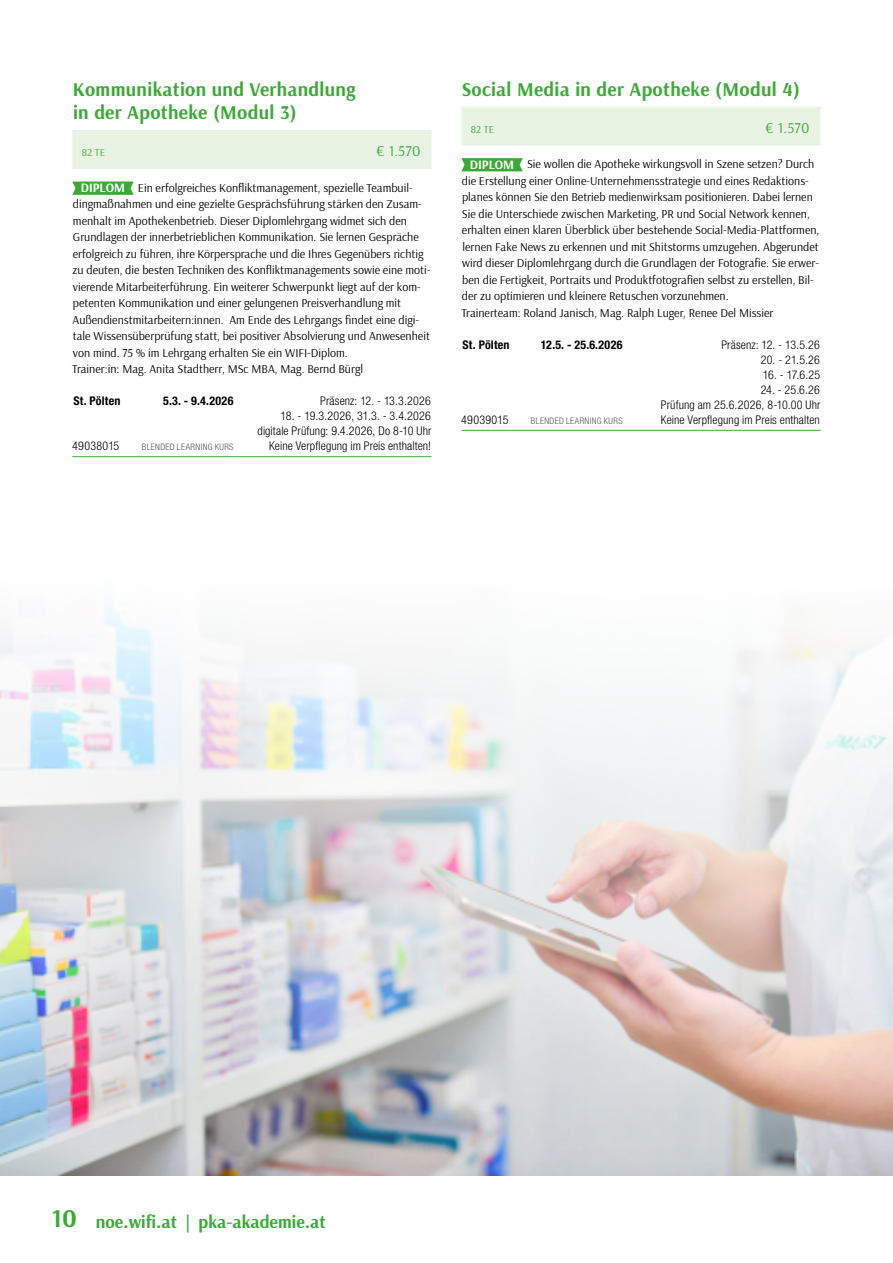
<style>
.page{position:relative;width:893px;height:1263px;background:#fff}
.page>*{position:absolute;margin:0;border:0;box-sizing:border-box;transform-origin:0 0}
.t1{font:700 19.5px/23.4px "Arsenal";letter-spacing:.015em;color:#3aaa35}
.t2{font:700 18px "Arsenal";color:#3aaa35}
.t3{font:15px "Arsenal";letter-spacing:.015em;color:#3aaa35}
.t4{font:12px/16.5px "Arsenal";color:#000}
.t5{font:300 condensed 12px/15px "Helvetica Neue LT Std";letter-spacing:.01em;color:#000;text-align:right}
.t6{font:700 condensed 12px "Helvetica Neue LT Std";letter-spacing:.02em;color:#000}
.t7{font:10.5px "Arsenal";letter-spacing:.015em;color:#3aaa35}
.t8{font:300 condensed 9px "Helvetica Neue LT Std";letter-spacing:.04em;color:#575756}
.s1{font-weight:700;font-size:12.75px;color:#fff}
.s2{font-size:21px;color:#fff}
.s3{font-size:25.5px}
</style>
<div class="page">
<img style="left:0;top:599px;width:893px;height:576px">
<div style="left:72px;top:130px;width:360px;height:39px;background:#e9f3e3"></div>
<svg style="left:72px;top:182px;width:62px;height:13px"></svg>
<hr style="left:72px;top:456px;width:162px;height:1px;background:#3aaa35">
<hr style="left:234px;top:456px;width:198px;height:1px;background:#3aaa35">
<div style="left:461px;top:107px;width:360px;height:39px;background:#e9f3e3"></div>
<svg style="left:461px;top:158px;width:62px;height:13px"></svg>
<hr style="left:461px;top:430px;width:162px;height:1px;background:#3aaa35">
<hr style="left:623px;top:430px;width:198px;height:1px;background:#3aaa35">
<h1 class="t1" style="left:73px;top:77px;width:284px">Kommunikation und Verhandlung in der Apotheke (Modul 3)</h1>
<p class="t7" style="left:82px;top:146px;width:25px">82 TE</p>
<p class="t3" style="left:376px;top:141px;width:46px">€ 1.570</p>
<p class="t4" style="left:72px;top:179px;width:359px;text-indent:9px"><span class="s1">DIPLOM</span> Ein erfolgreiches Konfliktmanagement, spezielle Teambuil&shy;dingmaßnahmen und eine gezielte Gesprächsführung stärken den Zusam&shy;menhalt im Apothekenbetrieb. Dieser Diplomlehrgang widmet sich den Grundlagen der innerbetrieblichen Kommunikation. Sie lernen Gespräche erfolgreich zu führen, ihre Körpersprache und die Ihres Gegenübers richtig zu deuten, die besten Techniken des Konfliktmanagements sowie eine moti&shy;vierende Mitarbeiterführung. Ein weiterer Schwerpunkt liegt auf der kom&shy;petenten Kommunikation und einer gelungenen Preisverhandlung mit Außendienstmitarbeitern:innen. Am Ende des Lehrgangs findet eine digi&shy;tale Wissensüberprüfung statt, bei positiver Absolvierung und Anwesenheit von mind. 75 % im Lehrgang erhalten Sie ein WIFI-Diplom.<br>Trainer:in: Mag. Anita Stadtherr, MSc MBA, Mag. Bernd Bürgl</p>
<p class="t6" style="left:73px;top:394px;width:49px">St. Pölten</p>
<p class="t6" style="left:163px;top:394px;width:72px">5.3. - 9.4.2026</p>
<p class="t5" style="left:72px;top:438px;width:49px">49038015</p>
<p class="t8" style="left:142px;top:442px;width:93px">BLENDED LEARNING KURS</p>
<p class="t5" style="left:320px;top:393px;width:112px">Präsenz: 12. - 13.3.2026</p>
<p class="t5" style="left:258px;top:408px;width:175px">18. - 19.3.2026, 31.3. - 3.4.2026 digitale Prüfung: 9.4.2026, Do 8-10 Uhr<br>Keine Verpflegung im Preis enthalten!</p>
<h1 class="t1" style="left:462px;top:77px;width:340px">Social Media in der Apotheke (Modul 4)</h1>
<p class="t7" style="left:471px;top:122px;width:25px">82 TE</p>
<p class="t3" style="left:765px;top:118px;width:46px">€ 1.570</p>
<p class="t4" style="left:461px;top:156px;width:359px;text-indent:9px"><span class="s1">DIPLOM</span> Sie wollen die Apotheke wirkungsvoll in Szene setzen? Durch die Erstellung einer Online-Unternehmensstrategie und eines Redaktions&shy;planes können Sie den Betrieb medienwirksam positionieren. Dabei lernen Sie die Unterschiede zwischen Marketing, PR und Social Network kennen, erhalten einen klaren Überblick über bestehende Social-Media-Plattformen, lernen Fake News zu erkennen und mit Shitstorms umzugehen. Abgerundet wird dieser Diplomlehrgang durch die Grundlagen der Fotografie. Sie erwer&shy;ben die Fertigkeit, Portraits und Produktfotografien selbst zu erstellen, Bil&shy;der zu optimieren und kleinere Retuschen vorzunehmen.<br>Trainerteam: Roland Janisch, Mag. Ralph Luger, Renee Del Missier</p>
<p class="t6" style="left:462px;top:337px;width:49px">St. Pölten</p>
<p class="t6" style="left:541px;top:337px;width:83px">12.5. - 25.6.2026</p>
<p class="t5" style="left:721px;top:337px;width:100px">Präsenz: 12. - 13.5.26</p>
<p class="t5" style="left:761px;top:352px;width:61px">20. - 21.5.26</p>
<p class="t5" style="left:763px;top:367px;width:59px">16. - 17.6.25</p>
<p class="t5" style="left:661px;top:382px;width:161px;text-align:justify;text-indent:100px">24. - 25.6.26<br>Prüfung am 25.6.2026, 8-10.00 Uhr Keine Verpflegung im Preis enthalten</p>
<p class="t5" style="left:461px;top:412px;width:49px">49039015</p>
<p class="t8" style="left:531px;top:416px;width:93px">BLENDED LEARNING KURS</p>
<h2 class="t2" style="left:39px;top:1209px;width:289px"><span class="s2">10</span><span class="s3">10</span> noe.wifi.at | pka-akademie.at</h2>
</div>
